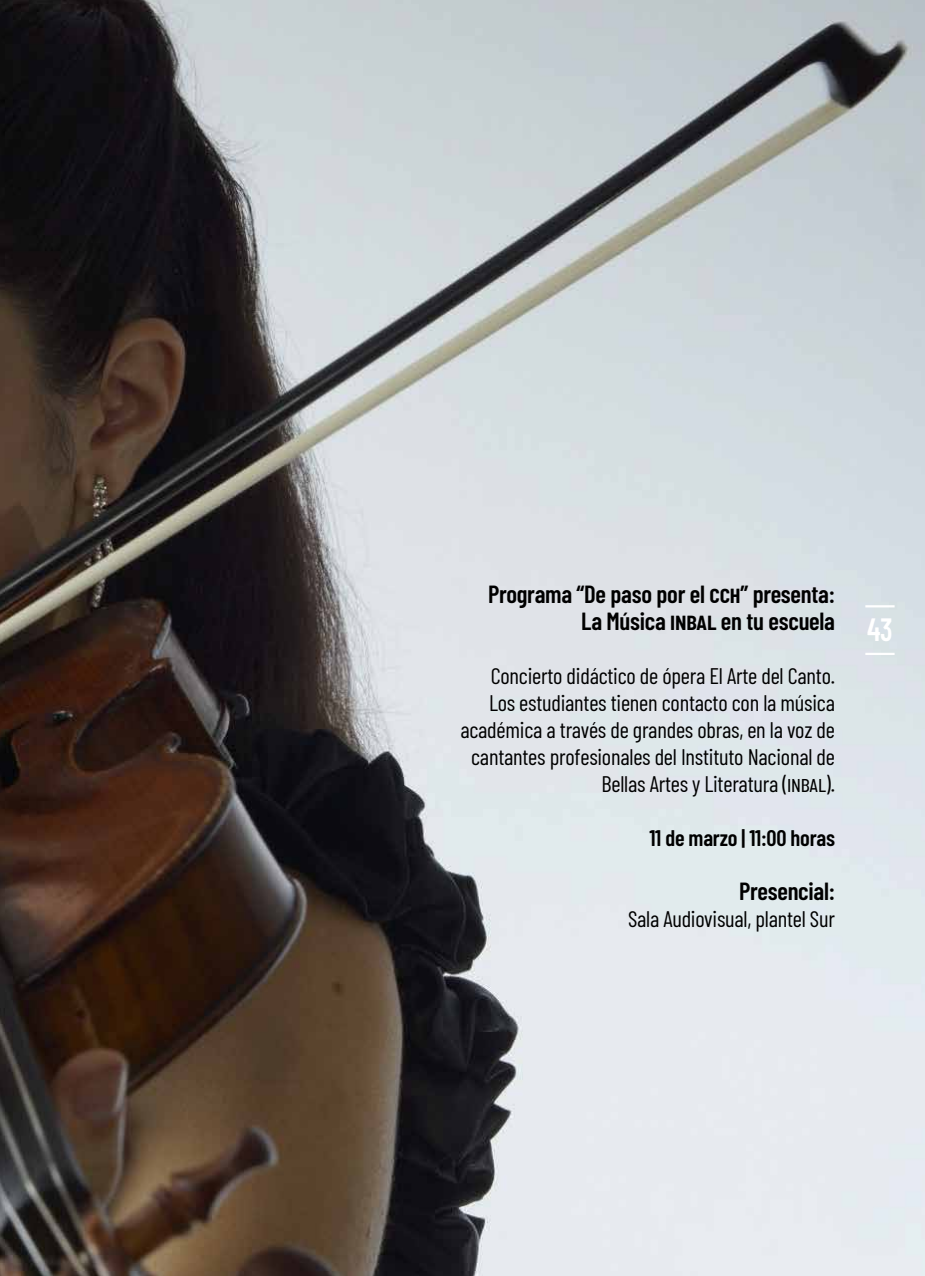
<style>
.page{position:relative;width:925px;height:1276px;background:#fff}
.page>*{position:absolute;margin:0;border:0;box-sizing:border-box;transform-origin:0 0}
.t1{font:600 32.18px "Barlow Condensed";color:#fff;scale:.91 1}
.t2{font:600 24.75px/27px "Barlow Condensed";letter-spacing:-.01em;color:#000;text-align:right}
.t3{font:22.5px/27px "Barlow Condensed";letter-spacing:-.01em;color:#000;text-align:right}
.t4{font:600 22.5px "Barlow Condensed";letter-spacing:-.01em;color:#000}
</style>
<div class="page">
<img style="left:0;top:0;width:925px;height:1276px">
<hr style="left:865px;top:605px;width:29px;height:2px;background:#fff">
<hr style="left:865px;top:653px;width:29px;height:2px;background:#fff">
<p class="t2" style="left:488px;top:579px;width:348px">Programa “De paso por el cch” presenta:<br>La Música inbal en tu escuela</p>
<p class="t3" style="left:460px;top:661px;width:376px">Concierto didáctico de ópera El Arte del Canto.<br>Los estudiantes tienen contacto con la música académica a través de grandes obras, en la voz de cantantes profesionales del Instituto Nacional de Bellas Artes y Literatura (inbal).</p>
<p class="t4" style="left:649px;top:822px;width:187px">11 de marzo | 11:00 horas</p>
<p class="t2" style="left:739px;top:876px;width:97px">Presencial:</p>
<p class="t3" style="left:628px;top:904px;width:208px">Sala Audiovisual, plantel Sur</p>
<h1 class="t1" style="left:867px;top:607px;width:30px">43</h1>
</div>
